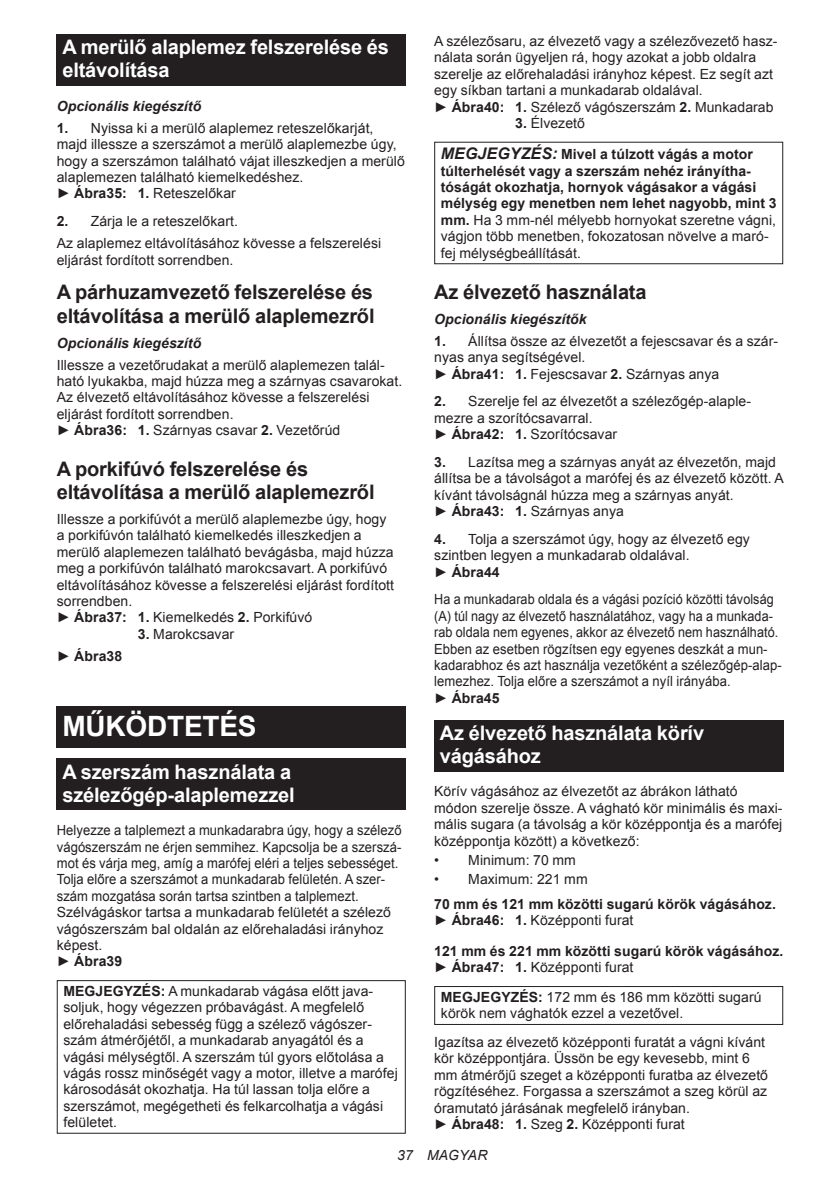
<style>
.page{position:relative;width:840px;height:1191px;background:#fff}
.page>*{position:absolute;margin:0;border:0;box-sizing:border-box;transform-origin:0 0}
.t1{font:700 28px "Arial";letter-spacing:-.01em;color:#fff}
.t2{font:700 20px/23.4px "Arial";letter-spacing:-.01em;color:#231f20}
.t3{font:700 20px/23.4px "Arial";letter-spacing:-.01em;color:#fff}
.t4{font:14px/16.4px "Arial";letter-spacing:.005em;color:#231f20}
.t5{font:700 14px/16.4px "Arial";letter-spacing:.005em;color:#231f20}
.t6{font:14px/16.4px "Arial";letter-spacing:.005em;color:#231f20;scale:.93 1}
.t7{font:14px/16.4px "Arial";letter-spacing:.005em;color:#231f20;scale:.9 1}
.t8{font:italic 700 14px "Arial";letter-spacing:.005em;color:#231f20}
.t9{font:italic 14px "Arial";letter-spacing:.005em;color:#231f20}
.s1{font-weight:700}
.s2{font-weight:400}
.s3{font-style:italic;font-size:16px}
</style>
<div class="page">
<div style="left:57px;top:34px;width:348px;height:52px;background:#231f20"></div>
<div style="left:57px;top:706px;width:348px;height:41px;background:#231f20"></div>
<div style="left:57px;top:758px;width:348px;height:52px;background:#231f20"></div>
<div style="left:57px;top:980px;width:348px;height:153px;border:1px solid #231f20"></div>
<div style="left:434px;top:142px;width:348px;height:122px;border:1px solid #231f20"></div>
<div style="left:434px;top:719px;width:348px;height:52px;background:#231f20"></div>
<div style="left:434px;top:986px;width:348px;height:39px;border:1px solid #231f20"></div>
<h2 class="t3" style="left:62px;top:36px;width:328px">A merülő alaplemez felszerelése és eltávolítása</h2>
<p class="t8" style="left:57px;top:97px;width:146px">Opcionális kiegészítő</p>
<p class="t4" style="left:57px;top:120px;width:349px"><span class="s1">1.</span> Nyissa ki a merülő alaplemez reteszelőkarját, majd illessze a szerszámot a merülő alaplemezbe úgy, hogy a szerszámon található vájat illeszkedjen a merülő alaplemezen található kiemelkedéshez.<br>► <span class="s1">Ábra35: 1.</span> Reteszelőkar</p>
<p class="t4" style="left:57px;top:210px;width:326px;line-height:22px"><span class="s1">2.</span> Zárja le a reteszelőkart.<br>Az alaplemez eltávolításához kövesse a felszerelési</p>
<p class="t4" style="left:57px;top:252px;width:178px">eljárást fordított sorrendben.</p>
<h2 class="t2" style="left:57px;top:281px;width:319px">A párhuzamvezető felszerelése és eltávolítása a merülő alaplemezről</h2>
<p class="t8" style="left:57px;top:333px;width:146px">Opcionális kiegészítő</p>
<p class="t4" style="left:57px;top:357px;width:347px">Illessze a vezetőrudakat a merülő alaplemezen talál&shy;ható lyukakba, majd húzza meg a szárnyas csavarokat.<br>Az élvezető eltávolításához kövesse a felszerelési eljárást fordított sorrendben.<br>► <span class="s1">Ábra36: 1.</span> Szárnyas csavar <span class="s1">2.</span> Vezetőrúd</p>
<h2 class="t2" style="left:57px;top:457px;width:319px">A porkifúvó felszerelése és eltávolítása a merülő alaplemezről</h2>
<p class="t4" style="left:57px;top:511px;width:339px">Illessze a porkifúvót a merülő alaplemezbe úgy, hogy a porkifúvón található kiemelkedés illeszkedjen a merülő alaplemezen található bevágásba, majd húzza meg a porkifúvón található marokcsavart. A porkifúvó eltávolításához kövesse a felszerelési eljárást fordított sorrendben.<br>► <span class="s1">Ábra37: 1.</span> Kiemelkedés <span class="s1">2.</span> Porkifúvó</p>
<p class="t4" style="left:138px;top:625px;width:98px"><span class="s1">3.</span> Marokcsavar</p>
<p class="t5" style="left:57px;top:648px;width:67px"><span class="s2">►</span> Ábra38</p>
<h1 class="t1" style="left:62px;top:707px;width:195px">MŰKÖDTETÉS</h1>
<h2 class="t3" style="left:62px;top:760px;width:234px">A szerszám használata a szélezőgép-alaplemezzel</h2>
<p class="t6" style="left:57px;top:822px;width:372px">Helyezze a talplemezt a munkadarabra úgy, hogy a szélező vágószerszám ne érjen semmihez. Kapcsolja be a szerszá&shy;mot és várja meg, amíg a marófej eléri a teljes sebességet.<br>Tolja előre a szerszámot a munkadarab felületén. A szer&shy;szám mozgatása során tartsa szintben a talplemezt.<br>Szélvágáskor tartsa a munkadarab felületét a szélező vágószerszám bal oldalán az előrehaladási irányhoz képest.<br>► <span class="s1">Ábra39</span></p>
<p class="t4" style="left:63px;top:983px;width:336px"><span class="s1">MEGJEGYZÉS:</span> A munkadarab vágása előtt java&shy;soljuk, hogy végezzen próbavágást. A megfelelő előrehaladási sebesség függ a szélező vágószer&shy;szám átmérőjétől, a munkadarab anyagától és a vágási mélységtől. A szerszám túl gyors előtolása a vágás rossz minőségét vagy a motor, illetve a marófej károsodását okozhatja. Ha túl lassan tolja előre a szerszámot, megégetheti és felkarcolhatja a vágási felületet.</p>
<p class="t4" style="left:434px;top:33px;width:344px">A szélezősaru, az élvezető vagy a szélezővezető hasz&shy;nálata során ügyeljen rá, hogy azokat a jobb oldalra szerelje az előrehaladási irányhoz képest. Ez segít azt egy síkban tartani a munkadarab oldalával.<br>► <span class="s1">Ábra40: 1.</span> Szélező vágószerszám <span class="s1">2.</span> Munkadarab</p>
<p class="t4" style="left:515px;top:115px;width:71px"><span class="s1">3.</span> Élvezető</p>
<p class="t5" style="left:440px;top:147px;width:337px"><span class="s3">MEGJEGYZÉS:</span> Mivel a túlzott vágás a motor túlterhelését vagy a szerszám nehéz irányítha&shy;tóságát okozhatja, hornyok vágásakor a vágási mélység egy menetben nem lehet nagyobb, mint 3 mm. <span class="s2">Ha 3 mm-nél mélyebb hornyokat szeretne vágni, vágjon több menetben, fokozatosan növelve a maró&shy;fej mélységbeállítását.</span></p>
<h2 class="t2" style="left:434px;top:281px;width:214px">Az élvezető használata</h2>
<p class="t8" style="left:434px;top:310px;width:154px">Opcionális kiegészítők</p>
<p class="t4" style="left:434px;top:333px;width:345px"><span class="s1">1.</span> Állítsa össze az élvezetőt a fejescsavar és a szár&shy;nyas anya segítségével.<br>► <span class="s1">Ábra41: 1.</span> Fejescsavar <span class="s1">2.</span> Szárnyas anya</p>
<p class="t4" style="left:434px;top:393px;width:318px"><span class="s1">2.</span> Szerelje fel az élvezetőt a szélezőgép-alaple&shy;mezre a szorítócsavarral.<br>► <span class="s1">Ábra42: 1.</span> Szorítócsavar</p>
<p class="t4" style="left:434px;top:454px;width:351px"><span class="s1">3.</span> Lazítsa meg a szárnyas anyát az élvezetőn, majd állítsa be a távolságot a marófej és az élvezető között. A kívánt távolságnál húzza meg a szárnyas anyát.<br>► <span class="s1">Ábra43: 1.</span> Szárnyas anya</p>
<p class="t4" style="left:434px;top:531px;width:317px"><span class="s1">4.</span> Tolja a szerszámot úgy, hogy az élvezető egy szintben legyen a munkadarab oldalával.<br>► <span class="s1">Ábra44</span></p>
<p class="t7" style="left:434px;top:591px;width:387px">Ha a munkadarab oldala és a vágási pozíció közötti távolság (A) túl nagy az élvezető használatához, vagy ha a munkada&shy;rab oldala nem egyenes, akkor az élvezető nem használható.<br>Ebben az esetben rögzítsen egy egyenes deszkát a mun&shy;kadarabhoz és azt használja vezetőként a szélezőgép-alap&shy;lemezhez. Tolja előre a szerszámot a nyíl irányába.<br>► <span class="s1">Ábra45</span></p>
<h2 class="t3" style="left:439px;top:721px;width:266px">Az élvezető használata körív vágásához</h2>
<p class="t4" style="left:434px;top:783px;width:350px">Körív vágásához az élvezetőt az ábrákon látható módon szerelje össze. A vágható kör minimális és maxi&shy;mális sugara (a távolság a kör középpontja és a marófej középpontja között) a következő:</p>
<p class="t4" style="left:434px;top:852px;width:143px">• Minimum: 70 mm</p>
<p class="t4" style="left:434px;top:871px;width:155px">• Maximum: 221 mm</p>
<p class="t5" style="left:434px;top:896px;width:343px">70 mm és 121 mm közötti sugarú körök vágásához. <span class="s2">►</span> Ábra46: 1. <span class="s2">Középponti furat</span></p>
<p class="t5" style="left:434px;top:943px;width:350px">121 mm és 221 mm közötti sugarú körök vágásához. <span class="s2">►</span> Ábra47: 1. <span class="s2">Középponti furat</span></p>
<p class="t4" style="left:440px;top:989px;width:322px"><span class="s1">MEGJEGYZÉS:</span> 172 mm és 186 mm közötti sugarú körök nem vághatók ezzel a vezetővel.</p>
<p class="t4" style="left:434px;top:1034px;width:335px">Igazítsa az élvezető középponti furatát a vágni kívánt kör középpontjára. Üssön be egy kevesebb, mint 6 mm átmérőjű szeget a középponti furatba az élvezető rögzítéséhez. Forgassa a szerszámot a szeg körül az óramutató járásának megfelelő irányban.<br>► <span class="s1">Ábra48: 1.</span> Szeg <span class="s1">2.</span> Középponti furat</p>
<p class="t9" style="left:397px;top:1146px;width:92px">37 MAGYAR</p>
</div>
